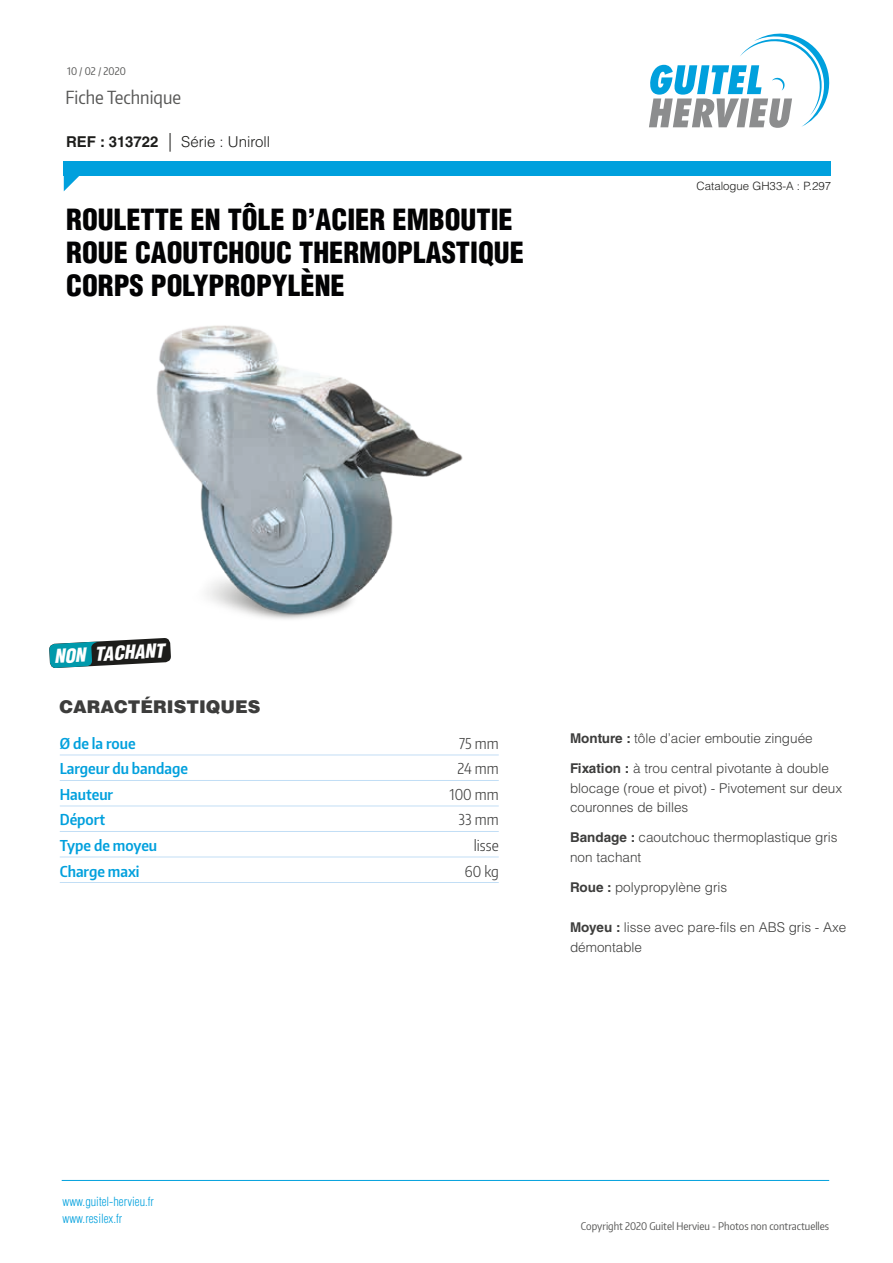
<style>
.page{position:relative;width:893px;height:1263px;background:#fff}
.page>*{position:absolute;margin:0;border:0;box-sizing:border-box;transform-origin:0 0}
.t1{font:900 condensed 28.5px/33px "Helvetica LT Std";color:#020203}
.t2{font:italic 900 condensed 18.75px "Helvetica LT Std";color:#fff}
.t3{font:18px "Encode Sans Condensed";color:#575756}
.t4{font:900 17.55px "Helvetica LT Std";color:#3d3d3c}
.t5{font:600 15px "Encode Sans Condensed";color:#00a0dd}
.t6{font:300 15px "Encode Sans Condensed";color:#3d3d3c}
.t7{font:300 15px "Helvetica LT Std";color:#1d1d1b}
.t8{font:300 13.5px/19.5px "Helvetica LT Std";color:#3d3d3c}
.t9{font:300 condensed 12.3px/16.6px "Helvetica LT Std";color:#00a0dd}
.t10{font:300 11.4px "Helvetica LT Std";color:#1d1d1b}
.t11{font:10.5px "Encode Sans Condensed";color:#575756}
.s1{font-weight:700}
.s2{font-stretch:condensed;font-size:18.6px}
</style>
<div class="page">
<svg style="left:649px;top:33px;width:181px;height:95px"></svg>
<div style="left:64px;top:161px;width:767px;height:15px;background:#00a0dd"></div>
<svg style="left:64px;top:176px;width:15px;height:15px"></svg>
<hr style="left:62px;top:1180px;width:767px;height:1px;background:#00a0dd">
<svg style="left:49px;top:640px;width:102px;height:28px"></svg>
<hr style="left:60px;top:755px;width:439px;height:1px;background:#c2def5">
<hr style="left:60px;top:780px;width:439px;height:1px;background:#c2def5">
<hr style="left:60px;top:806px;width:439px;height:1px;background:#c2def5">
<hr style="left:60px;top:831px;width:439px;height:1px;background:#c2def5">
<hr style="left:60px;top:857px;width:439px;height:1px;background:#c2def5">
<hr style="left:60px;top:882px;width:439px;height:1px;background:#c2def5">
<img style="left:113px;top:325px;width:350px;height:338px">
<p class="t11" style="left:67px;top:64px;width:60px">10 / 02 / 2020</p>
<h3 class="t3" style="left:65px;top:85px;width:117px">Fiche Technique</h3>
<p class="t7" style="left:66px;top:132px;width:205px"><span class="s1">REF : 313722</span> <span class="s2">|</span> Série : Uniroll</p>
<p class="t1" style="left:66px;top:203px;width:459px">ROULETTE EN TÔLE D’ACIER EMBOUTIE<br>ROUE CAOUTCHOUC THERMOPLASTIQUE</p>
<p class="t1" style="left:66px;top:269px;width:280px">CORPS POLYPROPYLÈNE</p>
<p class="t10" style="left:697px;top:179px;width:136px">Catalogue GH33-A : P.297</p>
<p class="t2" style="left:53px;top:644px;width:112px;rotate:-3deg">NON TACHANT</p>
<p class="t4" style="left:60px;top:696px;width:202px">CARACTÉRISTIQUES</p>
<p class="t5" style="left:60px;top:733px;width:77px">Ø de la roue</p>
<p class="t6" style="left:459px;top:733px;width:41px">75 mm</p>
<p class="t5" style="left:60px;top:759px;width:130px">Largeur du bandage</p>
<p class="t6" style="left:457px;top:759px;width:43px">24 mm</p>
<p class="t5" style="left:60px;top:784px;width:55px">Hauteur</p>
<p class="t6" style="left:450px;top:784px;width:51px">100 mm</p>
<p class="t5" style="left:60px;top:810px;width:47px">Déport</p>
<p class="t6" style="left:459px;top:810px;width:42px">33 mm</p>
<p class="t5" style="left:60px;top:835px;width:99px">Type de moyeu</p>
<p class="t6" style="left:474px;top:835px;width:26px">lisse</p>
<p class="t5" style="left:60px;top:861px;width:81px">Charge maxi</p>
<p class="t6" style="left:465px;top:861px;width:36px">60 kg</p>
<p class="t8" style="left:570px;top:728px;width:244px"><span class="s1">Monture :</span> tôle d’acier emboutie zinguée</p>
<p class="t8" style="left:570px;top:758px;width:274px"><span class="s1">Fixation :</span> à trou central pivotante à double blocage (roue et pivot) - Pivotement sur deux couronnes de billes</p>
<p class="t8" style="left:570px;top:827px;width:269px"><span class="s1">Bandage :</span> caoutchouc thermoplastique gris non tachant</p>
<p class="t8" style="left:570px;top:877px;width:159px"><span class="s1">Roue :</span> polypropylène gris</p>
<p class="t8" style="left:570px;top:917px;width:278px"><span class="s1">Moyeu :</span> lisse avec pare-fils en ABS gris - Axe démontable</p>
<p class="t9" style="left:63px;top:1193px;width:93px">www.guitel-hervieu.fr www.resilex.fr</p>
<p class="t11" style="left:581px;top:1219px;width:250px">Copyright 2020 Guitel Hervieu - Photos non contractuelles</p>
</div>
